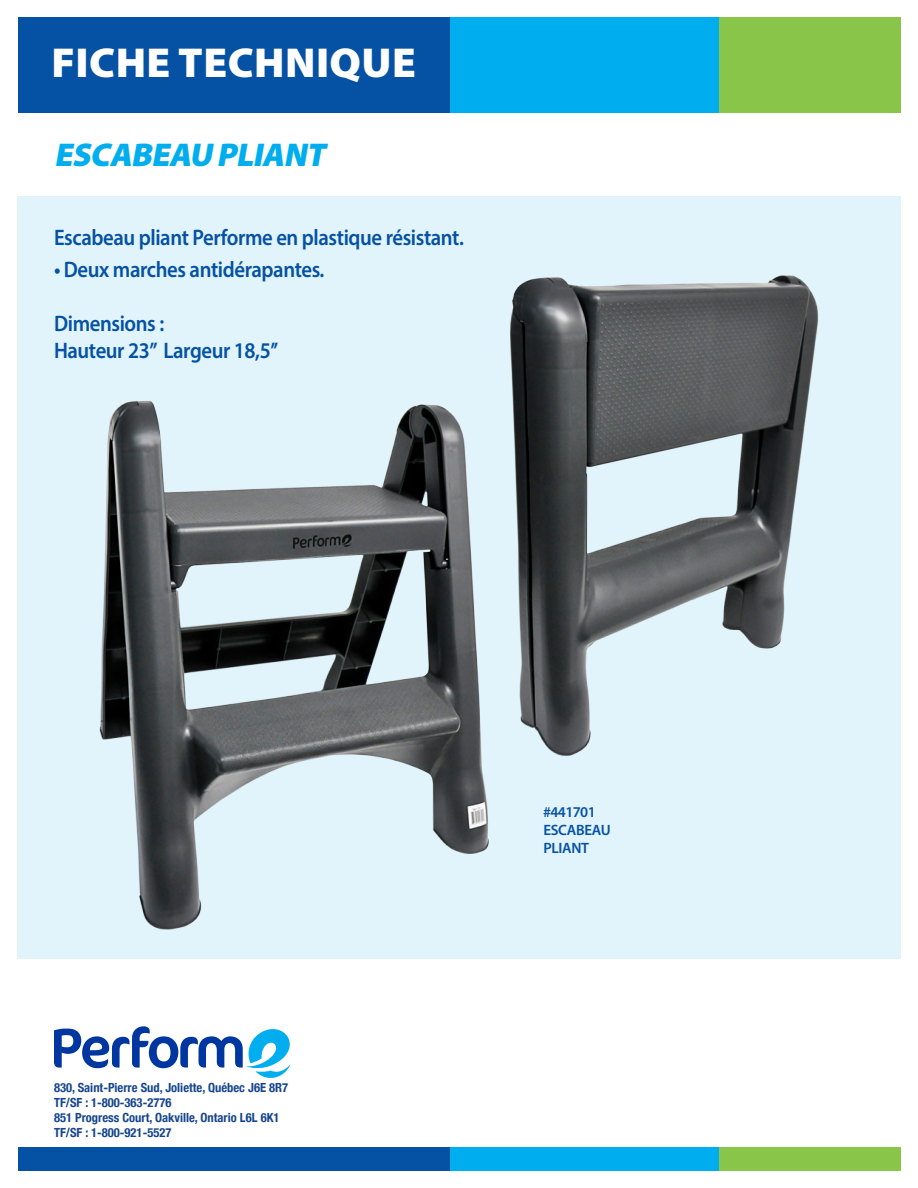
<style>
.page{position:relative;width:918px;height:1188px;background:#fff}
.page>*{position:absolute;margin:0;border:0;box-sizing:border-box;transform-origin:0 0}
.t1{font:900 42px "Myriad Pro";letter-spacing:.01em;color:#fff}
.t2{font:italic 900 33px "Myriad Pro";color:#00aeef}
.t3{font:600 22.5px "Myriad Pro";letter-spacing:-.02em;color:#0551a4;scale:.92 1}
.t4{font:600 15px/18px "Myriad Pro";letter-spacing:-.02em;color:#0551a4}
.t5{font:700 condensed 12.6px "Helvetica Neue";color:#17468d}
</style>
<div class="page">
<div style="left:719px;top:17px;width:182px;height:95px;background:#88c548"></div>
<div style="left:450px;top:17px;width:269px;height:95px;background:#00aeef"></div>
<div style="left:18px;top:17px;width:432px;height:95px;background:#0551a4"></div>
<div style="left:719px;top:1148px;width:182px;height:23px;background:#88c548"></div>
<div style="left:450px;top:1148px;width:269px;height:23px;background:#00aeef"></div>
<div style="left:18px;top:1148px;width:432px;height:23px;background:#0551a4"></div>
<div style="left:17px;top:197px;width:884px;height:762px;background:#e1f4fc"></div>
<img style="left:510px;top:275px;width:309px;height:481px">
<img style="left:99px;top:365px;width:443px;height:565px">
<svg style="left:54px;top:1026px;width:237px;height:52px"></svg>
<p class="t1" style="left:52px;top:35px;width:366px">FICHE TECHNIQUE</p>
<p class="t2" style="left:54px;top:133px;width:279px">ESCABEAU PLIANT</p>
<p class="t3" style="left:54px;top:224px;width:447px">Escabeau pliant Performe en plastique résistant.</p>
<p class="t3" style="left:54px;top:255px;width:296px">• Deux marches antidérapantes.</p>
<p class="t3" style="left:54px;top:309px;width:121px">Dimensions :</p>
<p class="t3" style="left:54px;top:336px;width:246px">Hauteur 23’’ Largeur 18,5’’</p>
<p class="t5" style="left:54px;top:1077px;width:236px">830, Saint-Pierre Sud, Joliette, Québec J6E 8R7</p>
<p class="t5" style="left:54px;top:1092px;width:119px">TF/SF : 1-800-363-2776</p>
<p class="t5" style="left:54px;top:1107px;width:227px">851 Progress Court, Oakville, Ontario L6L 6K1</p>
<p class="t5" style="left:54px;top:1122px;width:119px">TF/SF : 1-800-921-5527</p>
<p class="t4" style="left:543px;top:803px;width:54px">#441701</p>
<p class="t4" style="left:543px;top:821px;width:69px">ESCABEAU<br>PLIANT</p>
</div>
